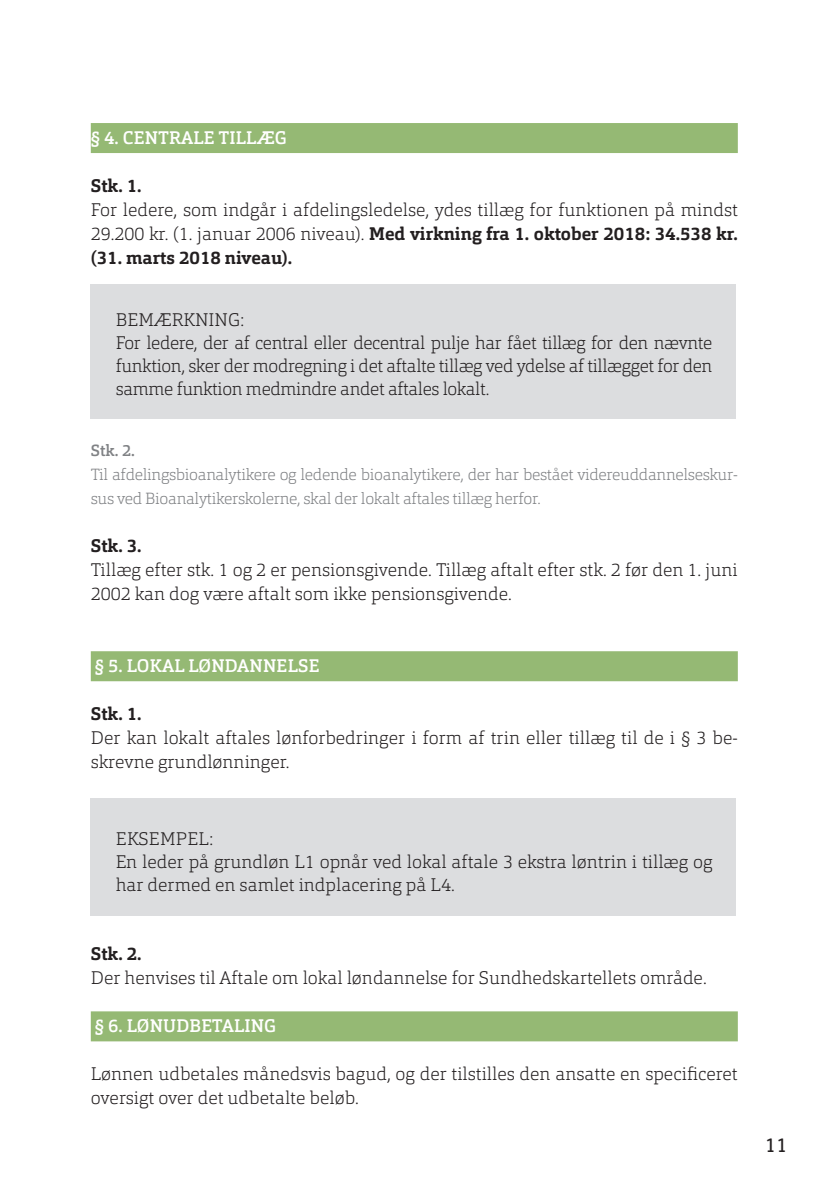
<style>
.page{position:relative;width:840px;height:1191px;background:#fff}
.page>*{position:absolute;margin:0;border:0;box-sizing:border-box;transform-origin:0 0}
.t1{font:20px "Orgon Slab";color:#231f20}
.Brødtxt{font:200 18px/24px "Orgon Slab";color:#231f20}
.indryk{font:200 18px "Orgon Slab";color:#231f20}
.overskrift_graa{font:500 18px "Orgon Slab";letter-spacing:.01em;color:#fff}
.Brødtxt-fed{font:700 18px "Orgon Slab";color:#231f20}
.brødtekst_grå{font:200 16px/24px "Orgon Slab";letter-spacing:-.02em;color:#808285}
.brødtxt-fed_grå{font:500 16px "Orgon Slab";color:#808285}
.s1{font-weight:700}
</style>
<div class="page">
<div style="left:91px;top:123px;width:646px;height:30px;background:#95b974"></div>
<div style="left:91px;top:651px;width:646px;height:30px;background:#95b974"></div>
<div style="left:91px;top:1011px;width:646px;height:30px;background:#95b974"></div>
<div style="left:91px;top:284px;width:644px;height:134px;background:#dcdddf"></div>
<div style="left:91px;top:798px;width:644px;height:118px;background:#dcdddf"></div>
<p class="overskrift_graa" style="left:91px;top:126px;width:197px">§ 4. CENTRALE TILLÆG</p>
<p class="Brødtxt-fed" style="left:91px;top:174px;width:52px">Stk. 1.</p>
<p class="Brødtxt" style="left:91px;top:198px;width:648px;text-align:justify">For ledere, som indgår i afdelingsledelse, ydes tillæg for funktionen på mindst 29.200 kr. (1. januar 2006 niveau). <span class="s1">Med virkning fra 1. oktober 2018: 34.538 kr. (31. marts 2018 niveau).</span></p>
<p class="Brødtxt" style="left:116px;top:307px;width:130px">BEMÆRKNING:</p>
<p class="Brødtxt" style="left:116px;top:331px;width:598px;line-height:23px;text-align:justify">For ledere, der af central eller decentral pulje har fået tillæg for den nævnte funktion, sker der modregning i det aftalte tillæg ved ydelse af tillægget for den samme funktion medmindre andet aftales lokalt.</p>
<p class="brødtxt-fed_grå" style="left:91px;top:440px;width:46px">Stk. 2.</p>
<p class="brødtekst_grå" style="left:91px;top:462px;width:648px">Til afdelingsbioanalytikere og ledende bioanalytikere, der har bestået videreuddannelseskur&shy;sus ved Bioanalytikerskolerne, skal der lokalt aftales tillæg herfor.</p>
<p class="Brødtxt-fed" style="left:91px;top:534px;width:52px">Stk. 3.</p>
<p class="Brødtxt" style="left:91px;top:558px;width:648px">Tillæg efter stk. 1 og 2 er pensionsgivende. Tillæg aftalt efter stk. 2 før den 1. juni<br>2002 kan dog være aftalt som ikke pensionsgivende.</p>
<p class="overskrift_graa" style="left:95px;top:654px;width:226px">§ 5. LOKAL LØNDANNELSE</p>
<p class="Brødtxt-fed" style="left:91px;top:702px;width:52px">Stk. 1.</p>
<p class="Brødtxt" style="left:91px;top:726px;width:648px">Der kan lokalt aftales lønforbedringer i form af trin eller tillæg til de i § 3 be&shy;skrevne grundlønninger.</p>
<p class="Brødtxt" style="left:116px;top:826px;width:99px">EKSEMPEL:</p>
<p class="Brødtxt" style="left:116px;top:850px;width:598px;line-height:23px">En leder på grundløn L1 opnår ved lokal aftale 3 ekstra løntrin i tillæg og har dermed en samlet indplacering på L4.</p>
<p class="Brødtxt-fed" style="left:91px;top:942px;width:52px">Stk. 2.</p>
<p class="indryk" style="left:91px;top:966px;width:617px">Der henvises til Aftale om lokal løndannelse for Sundhedskartellets område.</p>
<p class="overskrift_graa" style="left:95px;top:1014px;width:183px">§ 6. LØNUDBETALING</p>
<p class="Brødtxt" style="left:91px;top:1062px;width:648px">Lønnen udbetales månedsvis bagud, og der tilstilles den ansatte en specificeret oversigt over det udbetalte beløb.</p>
<p class="t1" style="left:764px;top:1132px;width:24px">11</p>
</div>
